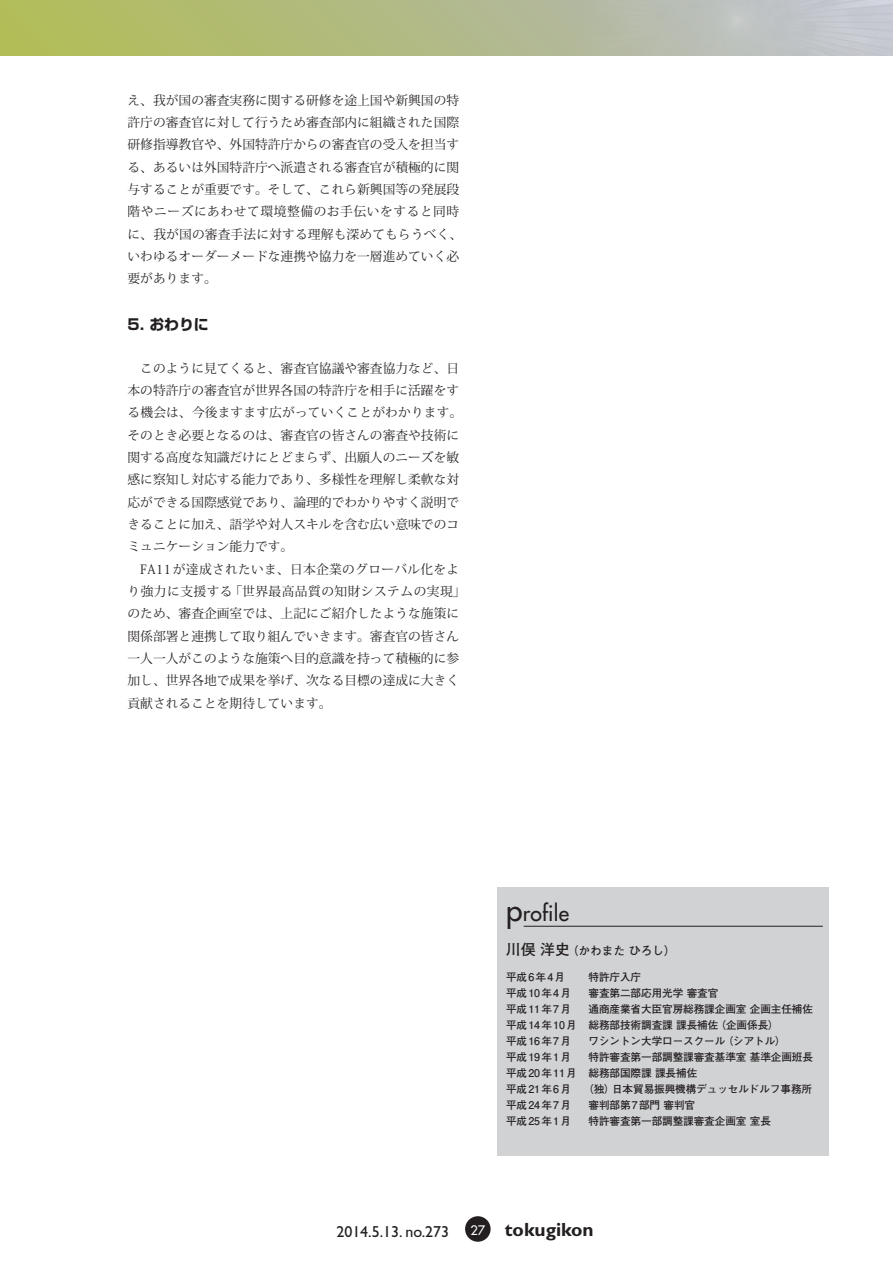
<style>
.page{position:relative;width:893px;height:1263px;background:#fff}
.page>*{position:absolute;margin:0;border:0;box-sizing:border-box;transform-origin:0 0}
.t1{font:21.3px "Futura";letter-spacing:.01em;color:#231f20}
.ノーマル{font:700 19.2px "Gill Sans";color:#231f20}
.寄稿本文{font:15.9px "Gill Sans";color:#231f20}
.特集小見出し{font:700 14.85px "Shin Go Pro";color:#231f20}
.特集本文{font:12.75px/22.4px "Koz Min Pro";color:#231f20}
.ノーマル-2{font:12.75px "Futura";color:#fff}
.プロフィール名前{font:700 11.7px "Futo Go B101 Pro";color:#231f20}
.プロフィール{font:700 10.65px "Futo Go B101 Pro";letter-spacing:-.01em;color:#231f20}
.プロフィール-2{font:700 10.65px "Futo Go B101 Pro";letter-spacing:.115em;color:#231f20}
.s1{font-size:29.7px}
.s2{font-size:14.85px}
</style>
<div class="page">
<div style="left:465px;top:1216px;width:26px;height:26px;background:#231f20;border-radius:50%"></div>
<svg style="left:0;top:0;width:566px;height:55px;background:#b1ba77"></svg>
<div style="left:497px;top:887px;width:332px;height:268px;background:#d1d2d4"></div>
<hr style="left:524px;top:926px;width:299px;height:1px;background:#231f20">
<p class="特集本文" style="left:128px;top:88px;width:336px">え、我が国の審査実務に関する研修を途上国や新興国の特許庁の審査官に対して行うため審査部内に組織された国際研修指導教官や、外国特許庁からの審査官の受入を担当する、あるいは外国特許庁へ派遣される審査官が積極的に関与することが重要です。そして、これら新興国等の発展段階やニーズにあわせて環境整備のお手伝いをすると同時に、我が国の審査手法に対する理解も深めてもらうべく、いわゆるオーダーメードな連携や協力を一層進めていく必要があります。</p>
<p class="特集小見出し" style="left:128px;top:312px;width:83px">5. おわりに</p>
<p class="特集本文" style="left:128px;top:356px;width:336px">　このように見てくると、審査官協議や審査協力など、日本の特許庁の審査官が世界各国の特許庁を相手に活躍をする機会は、今後ますます広がっていくことがわかります。そのとき必要となるのは、審査官の皆さんの審査や技術に関する高度な知識だけにとどまらず、出願人のニーズを敏感に察知し対応する能力であり、多様性を理解し柔軟な対応ができる国際感覚であり、論理的でわかりやすく説明できることに加え、語学や対人スキルを含む広い意味でのコミュニケーション能力です。</p>
<p class="特集本文" style="left:128px;top:557px;width:340px;text-indent:13px">FA11が達成されたいま、日本企業のグローバル化をより強力に支援する「世界最高品質の知財システムの実現」のため、審査企画室では、上記にご紹介したような施策に関係部署と連携して取り組んでいきます。審査官の皆さん一人一人がこのような施策へ目的意識を持って積極的に参加し、世界各地で成果を挙げ、次なる目標の達成に大きく貢献されることを期待しています。</p>
<p class="t1" style="left:506px;top:899px;width:65px"><span class="s1">p</span>rofile</p>
<p class="プロフィール名前" style="left:506px;top:941px;width:171px"><span class="s2">川俣 洋史</span>（かわまた ひろし）</p>
<p class="プロフィール" style="left:506px;top:968px;width:61px">平成6年4月</p>
<p class="プロフィール" style="left:588px;top:968px;width:54px">特許庁入庁</p>
<p class="プロフィール-2" style="left:506px;top:984px;width:66px">平成10年4月</p>
<p class="プロフィール" style="left:588px;top:984px;width:131px">審査第二部応用光学 審査官</p>
<p class="プロフィール-2" style="left:506px;top:1000px;width:66px">平成11年7月</p>
<p class="プロフィール" style="left:588px;top:1000px;width:226px">通商産業省大臣官房総務課企画室 企画主任補佐</p>
<p class="プロフィール" style="left:506px;top:1016px;width:274px">平成14年10月 総務部技術調査課 課長補佐（企画係長）</p>
<p class="プロフィール-2" style="left:506px;top:1032px;width:66px">平成16年7月</p>
<p class="プロフィール" style="left:588px;top:1032px;width:199px">ワシントン大学ロースクール（シアトル）</p>
<p class="プロフィール-2" style="left:506px;top:1048px;width:66px">平成19年1月</p>
<p class="プロフィール" style="left:588px;top:1048px;width:226px">特許審査第一部調整課審査基準室 基準企画班長</p>
<p class="プロフィール" style="left:506px;top:1064px;width:193px">平成20年11月 総務部国際課 課長補佐</p>
<p class="プロフィール" style="left:506px;top:1080px;width:308px">平成21年6月 （独）日本貿易振興機構デュッセルドルフ事務所</p>
<p class="プロフィール-2" style="left:506px;top:1096px;width:66px">平成24年7月</p>
<p class="プロフィール" style="left:588px;top:1096px;width:108px">審判部第7部門 審判官</p>
<p class="プロフィール-2" style="left:506px;top:1112px;width:66px">平成25年1月</p>
<p class="プロフィール" style="left:588px;top:1112px;width:184px">特許審査第一部調整課審査企画室 室長</p>
<p class="寄稿本文" style="left:336px;top:1222px;width:114px">2014.5.13. no.273</p>
<p class="ノーマル-2" style="left:470px;top:1222px;width:16px">27</p>
<p class="ノーマル" style="left:505px;top:1218px;width:90px">tokugikon</p>
</div>
